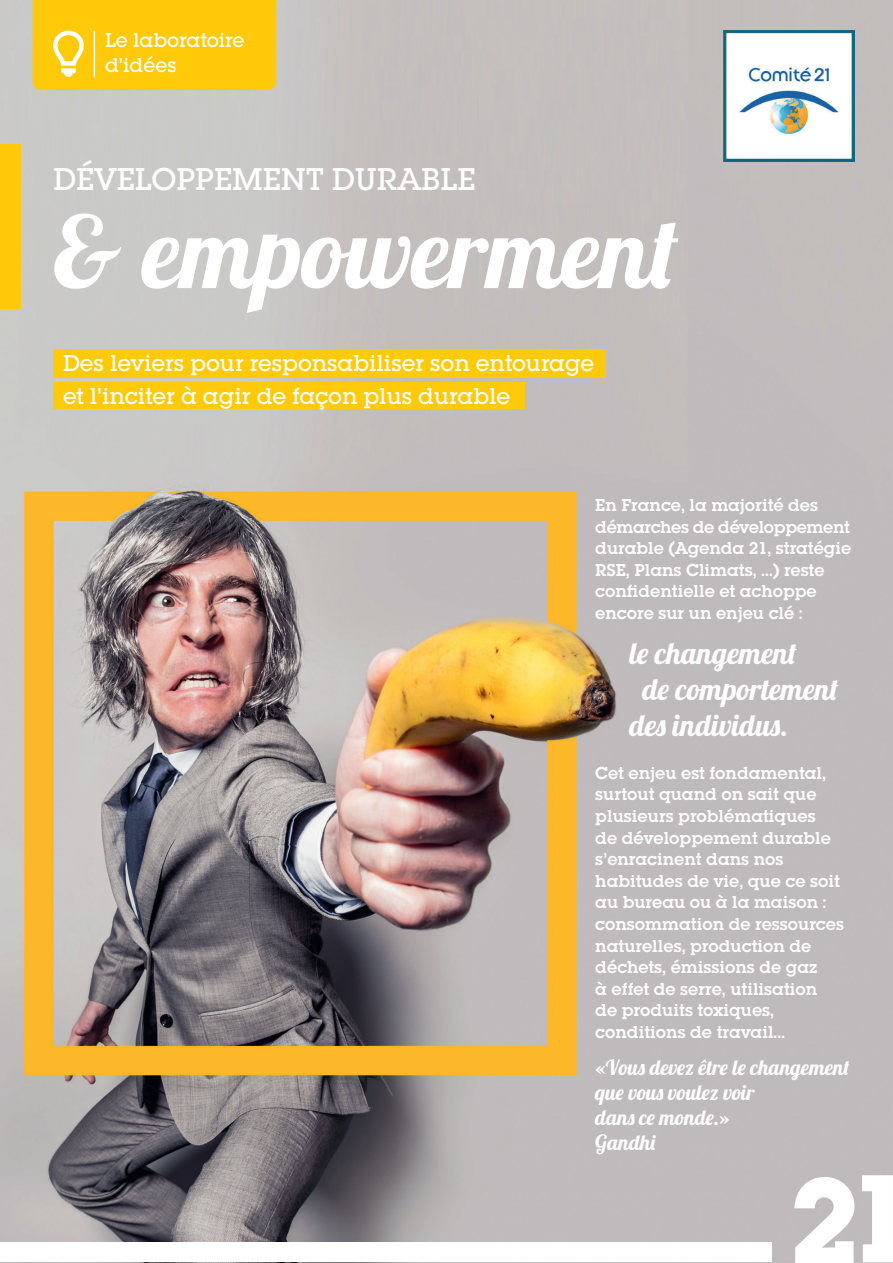
<style>
.page{position:relative;width:893px;height:1263px;background:#fff}
.page>*{position:absolute;margin:0;border:0;box-sizing:border-box;transform-origin:0 0}
.t1{font:700 130.35px "Lubalin Graph Itc T";color:#fff}
.t2{font:99.6px "Lobster 1.4";color:#fff}
.t3{font:500 32.85px "Lubalin Graph Itc T";color:#fff}
.t4{font:30px "Lobster 1.4";color:#fff}
.t5{font:30px "Lobster 1.4";letter-spacing:.05em;color:#fff}
.t6{font:500 24px/33px "Lubalin Graph Itc T";color:#fff}
.t7{font:21px/25.2px "Lobster 1.4";color:#fff}
.t8{font:500 21px/25.5px "Lubalin Graph Itc T";color:#fff}
.t9{font:600 18px/21.6px "Lubalin Graph Itc T";color:#fff}
.s1{font-family:"Times";font-weight:700}
</style>
<div class="page">
<img style="left:0;top:0;width:893px;height:1263px">
<div style="left:0;top:145px;width:21px;height:164px;background:#feca0a"></div>
<div style="left:53px;top:349px;width:552px;height:28px;background:#feca0a"></div>
<div style="left:53px;top:382px;width:471px;height:26px;background:#feca0a"></div>
<div style="left:1px;top:1242px;width:771px;height:20px;background:#fff"></div>
<img style="left:723px;top:31px;width:131px;height:130px">
<div style="left:33px;top:0;width:243px;height:90px;background:#feca0a"></div>
<div style="left:105px;top:31px;width:155px;height:46px;background:#feca0a"></div>
<hr style="left:94px;top:31px;width:1px;height:46px;background:#fff">
<p class="t8" style="left:105px;top:27px;width:141px">Le laboratoire d’idées</p>
<h3 class="t3" style="left:53px;top:160px;width:424px">DÉVELOPPEMENT DURABLE</h3>
<h2 class="t2" style="left:53px;top:188px;width:627px">&amp; empowerment</h2>
<h3 class="t6" style="left:63px;top:346px;width:532px">Des leviers pour responsabiliser son entourage et l’inciter à agir de façon plus durable</h3>
<p class="t9" style="left:595px;top:494px;width:258px">En France, la majorité des démarches de développement durable (Agenda 21, stratégie<br>RSE, Plans Climats, …) reste confidentielle et achoppe encore sur un enjeu clé :</p>
<h3 class="t4" style="left:629px;top:633px;width:169px">le changement</h3>
<h3 class="t4" style="left:642px;top:669px;width:198px">de comportement</h3>
<h3 class="t5" style="left:629px;top:705px;width:160px">des individus.</h3>
<p class="t9" style="left:595px;top:762px;width:250px">Cet enjeu est fondamental, surtout quand on sait que plusieurs problématiques<br>de développement durable s’enracinent dans nos habitudes de vie, que ce soit au bureau ou à la maison : consommation de ressources naturelles, production de déchets, émissions de gaz<br>à effet de serre, utilisation<br>de produits toxiques, conditions de travail…</p>
<p class="t7" style="left:595px;top:1054px;width:256px"><span class="s1">«</span>Vous devez être le changement que vous voulez voir<br>dans ce monde.<span class="s1">»<br></span>Gandhi</p>
<h1 class="t1" style="left:789px;top:1141px;width:131px">21</h1>
</div>
